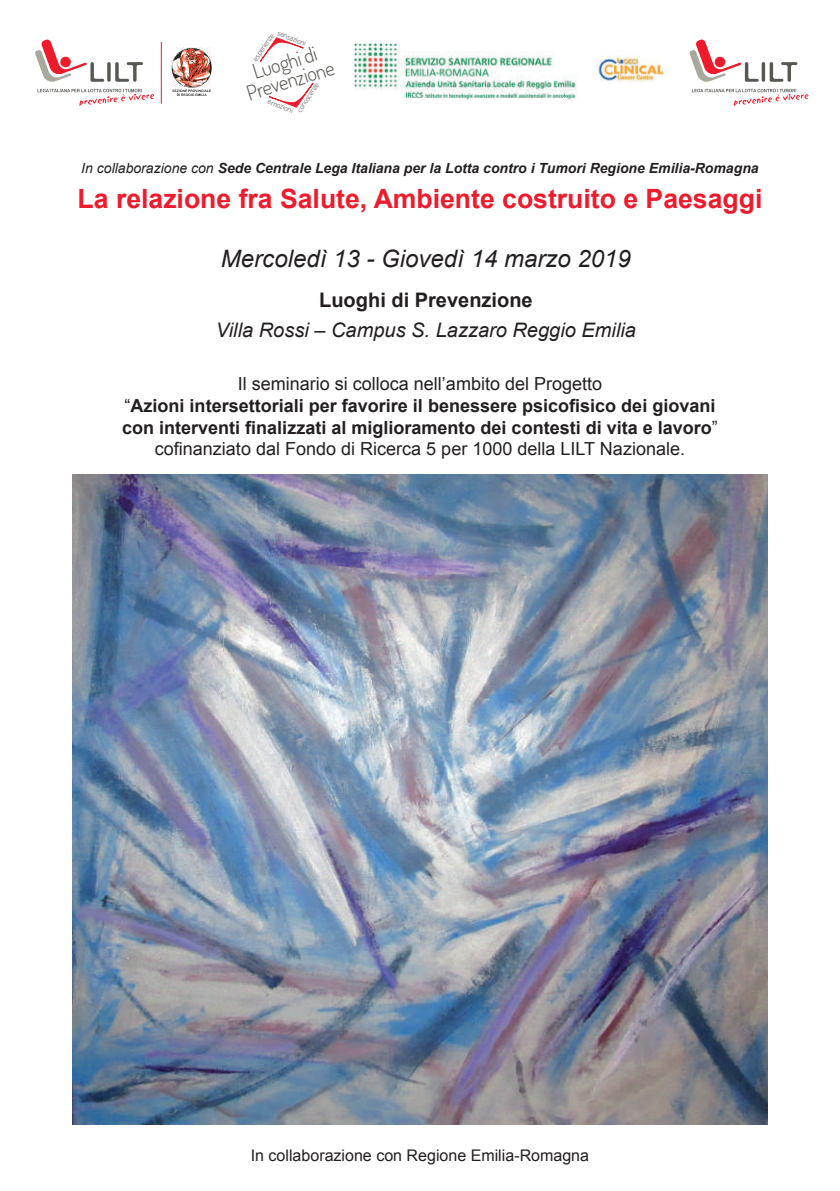
<style>
.page{position:relative;width:840px;height:1191px;background:#fff}
.page>*{position:absolute;margin:0;border:0;box-sizing:border-box;transform-origin:0 0}
.t1{font:700 26.6px "Arial";color:#ee1b2d}
.t2{font:italic 24px "Arial";color:#231f20}
.t3{font:300 20.8px/18.6px "Dosis";color:#585752;text-align:center}
.t4{font:italic 20px "Arial";color:#231f20}
.t5{font:700 20px "Arial";color:#231f20}
.t6{font:700 18px/21.6px "Arial";color:#231f20;text-align:center}
.t7{font:16px "Arial";color:#231f20}
.t8{font:italic 700 14px "Arial";color:#231f20}
.t9{font:300 8.2px "Dosis";color:#585752}
.s1{font-weight:400}
</style>
<div class="page">
<img style="left:72px;top:475px;width:695px;height:649px">
<svg style="left:37px;top:89px;width:117px;height:17px"></svg>
<svg style="left:35px;top:39px;width:108px;height:43px"></svg>
<img style="left:172px;top:47px;width:39px;height:40px">
<hr style="left:161px;top:42px;width:1px;height:62px;background:#ee1b2d">
<svg style="left:172px;top:90px;width:39px;height:6px"></svg>
<svg style="left:691px;top:89px;width:117px;height:17px"></svg>
<svg style="left:689px;top:39px;width:108px;height:43px"></svg>
<svg style="left:260px;top:37px;width:44px;height:25px"></svg>
<svg style="left:268px;top:82px;width:45px;height:26px"></svg>
<img style="left:354px;top:44px;width:310px;height:56px">
<p class="t9" style="left:250px;top:57px;width:33px;rotate:-55deg">esperienze</p>
<p class="t9" style="left:280px;top:27px;width:31px;rotate:22deg">sensazioni</p>
<p class="t9" style="left:294px;top:108px;width:35px;rotate:-56deg">conoscenze</p>
<p class="t3" style="left:238px;top:66px;width:92px;rotate:-17deg">Luoghi di<br>Prevenzione</p>
<p class="t9" style="left:270px;top:95px;width:28px;rotate:22deg">emozioni</p>
<p class="t8" style="left:81px;top:159px;width:678px"><span class="s1">In collaborazione con</span> Sede Centrale Lega Italiana per la Lotta contro i Tumori Regione Emilia-Romagna</p>
<h1 class="t1" style="left:78px;top:181px;width:686px">La relazione fra Salute, Ambiente costruito e Paesaggi</h1>
<h2 class="t2" style="left:221px;top:243px;width:411px">Mercoledì 13 - Giovedì 14 marzo 2019</h2>
<p class="t5" style="left:319px;top:287px;width:215px">Luoghi di Prevenzione</p>
<p class="t4" style="left:216px;top:317px;width:421px">Villa Rossi – Campus S. Lazzaro Reggio Emilia</p>
<p class="t6" style="left:122px;top:374px;width:597px"><span class="s1">Il seminario si colloca nell’ambito del Progetto<br>“</span>Azioni intersettoriali per favorire il benessere psicofisico dei giovani con interventi finalizzati al miglioramento dei contesti di vita e lavoro<span class="s1">” cofinanziato dal Fondo di Ricerca 5 per 1000 della LILT Nazionale.</span></p>
<p class="t7" style="left:251px;top:1144px;width:339px">In collaborazione con Regione Emilia-Romagna</p>
</div>
